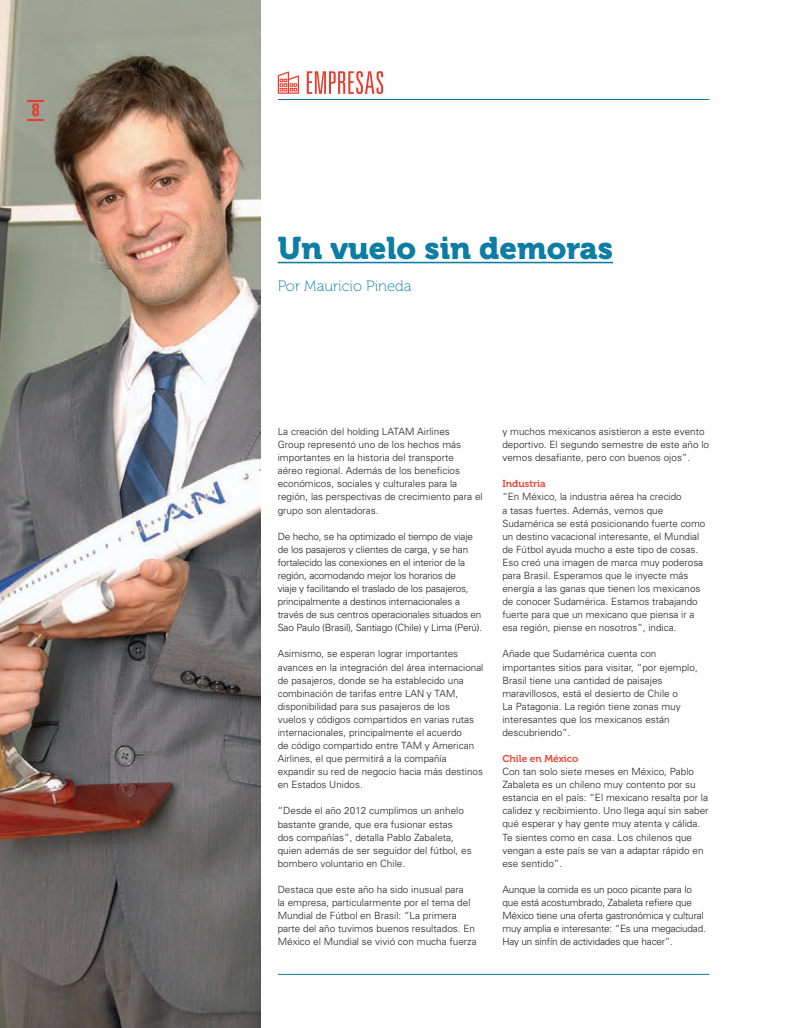
<style>
.page{position:relative;width:798px;height:1028px;background:#fff}
.page>*{position:absolute;margin:0;border:0;box-sizing:border-box;transform-origin:0 0}
.t1{font:31.12px "Museo 900";color:#0d7da4}
.t2{font:700 17.75px "Univers Condensed";color:#e73b2e}
.t3{font:15px "Museo 100";color:#0d7da4}
.t4{font:300 10px/13.1px "Univers";color:#231f20}
.t5{font:300 10px/13.1px "Univers";letter-spacing:-.02em;color:#231f20}
.t6{font:10px "Museo 700";color:#e74834}
</style>
<div class="page">
<img style="left:0;top:0;width:260px;height:1028px">
<svg style="left:28px;top:119px;width:16px;height:2px"></svg>
<svg style="left:28px;top:99px;width:16px;height:2px"></svg>
<hr style="left:278px;top:262px;width:335px;height:1px;background:#0d7da4">
<hr style="left:278px;top:99px;width:431px;height:1px;background:#0d7da4">
<hr style="left:278px;top:973px;width:431px;height:1px;background:#0d7da4">
<svg style="left:278px;top:71px;width:21px;height:23px"></svg>
<svg style="left:306px;top:71px;width:77px;height:23px"></svg>
<p class="t2" style="left:32px;top:99px;width:10px">8</p>
<p class="t1" style="left:278px;top:231px;width:337px">Un vuelo sin demoras</p>
<p class="t3" style="left:278px;top:278px;width:135px">Por Mauricio Pineda</p>
<p class="t4" style="left:277px;top:425px;width:206px">La creación del holding LATAM Airlines<br>Group representó uno de los hechos más importantes en la historia del transporte<br>aéreo regional. Además de los beneficios económicos, sociales y culturales para la región, las perspectivas de crecimiento para el grupo son alentadoras.</p>
<p class="t5" style="left:277px;top:529px;width:206px">De hecho, se ha optimizado el tiempo de viaje de los pasajeros y clientes de carga, y se han fortalecido las conexiones en el interior de la región, acomodando mejor los horarios de<br>viaje y facilitando el traslado de los pasajeros, principalmente a destinos internacionales a través de sus centros operacionales situados en Sao Paulo (Brasil), Santiago (Chile) y Lima (Perú).</p>
<p class="t4" style="left:277px;top:647px;width:207px">Asimismo, se esperan lograr importantes avances en la integración del área internacional de pasajeros, donde se ha establecido una combinación de tarifas entre LAN y TAM, disponibilidad para sus pasajeros de los<br>vuelos y códigos compartidos en varias rutas internacionales, principalmente el acuerdo<br>de código compartido entre TAM y American Airlines, el que permitirá a la compañía expandir su red de negocio hacia más destinos en Estados Unidos.</p>
<p class="t4" style="left:277px;top:804px;width:195px">“Desde el año 2012 cumplimos un anhelo bastante grande, que era fusionar estas<br>dos compañías”, detalla Pablo Zabaleta, quien además de ser seguidor del fútbol, es bombero voluntario en Chile.</p>
<p class="t4" style="left:277px;top:882px;width:200px">Destaca que este año ha sido inusual para<br>la empresa, particularmente por el tema del Mundial de Fútbol en Brasil: “La primera parte del año tuvimos buenos resultados. En México el Mundial se vivió con mucha fuerza</p>
<p class="t4" style="left:502px;top:425px;width:208px">y muchos mexicanos asistieron a este evento deportivo. El segundo semestre de este año lo vemos desafiante, pero con buenos ojos”.</p>
<p class="t6" style="left:502px;top:478px;width:45px">Industria</p>
<p class="t4" style="left:502px;top:490px;width:204px">“En México, la industria aérea ha crecido<br>a tasas fuertes. Además, vemos que Sudamérica se está posicionando fuerte como un destino vacacional interesante, el Mundial de Fútbol ayuda mucho a este tipo de cosas.<br>Eso creó una imagen de marca muy poderosa para Brasil. Esperamos que le inyecte más energía a las ganas que tienen los mexicanos de conocer Sudamérica. Estamos trabajando fuerte para que un mexicano que piensa ir a esa región, piense en nosotros”, indica.</p>
<p class="t4" style="left:502px;top:647px;width:197px">Añade que Sudamérica cuenta con importantes sitios para visitar, “por ejemplo, Brasil tiene una cantidad de paisajes maravillosos, está el desierto de Chile o<br>La Patagonia. La región tiene zonas muy interesantes que los mexicanos están descubriendo”.</p>
<p class="t6" style="left:502px;top:753px;width:77px">Chile en México</p>
<p class="t4" style="left:502px;top:765px;width:207px">Con tan solo siete meses en México, Pablo Zabaleta es un chileno muy contento por su estancia en el país: “El mexicano resalta por la calidez y recibimiento. Uno llega aquí sin saber qué esperar y hay gente muy atenta y cálida.<br>Te sientes como en casa. Los chilenos que vengan a este país se van a adaptar rápido en ese sentido”.</p>
<p class="t5" style="left:502px;top:882px;width:205px">Aunque la comida es un poco picante para lo que está acostumbrado, Zabaleta refiere que México tiene una oferta gastronómica y cultural muy amplia e interesante: “Es una megaciudad.<br>Hay un sinfín de actividades que hacer”.</p>
</div>
